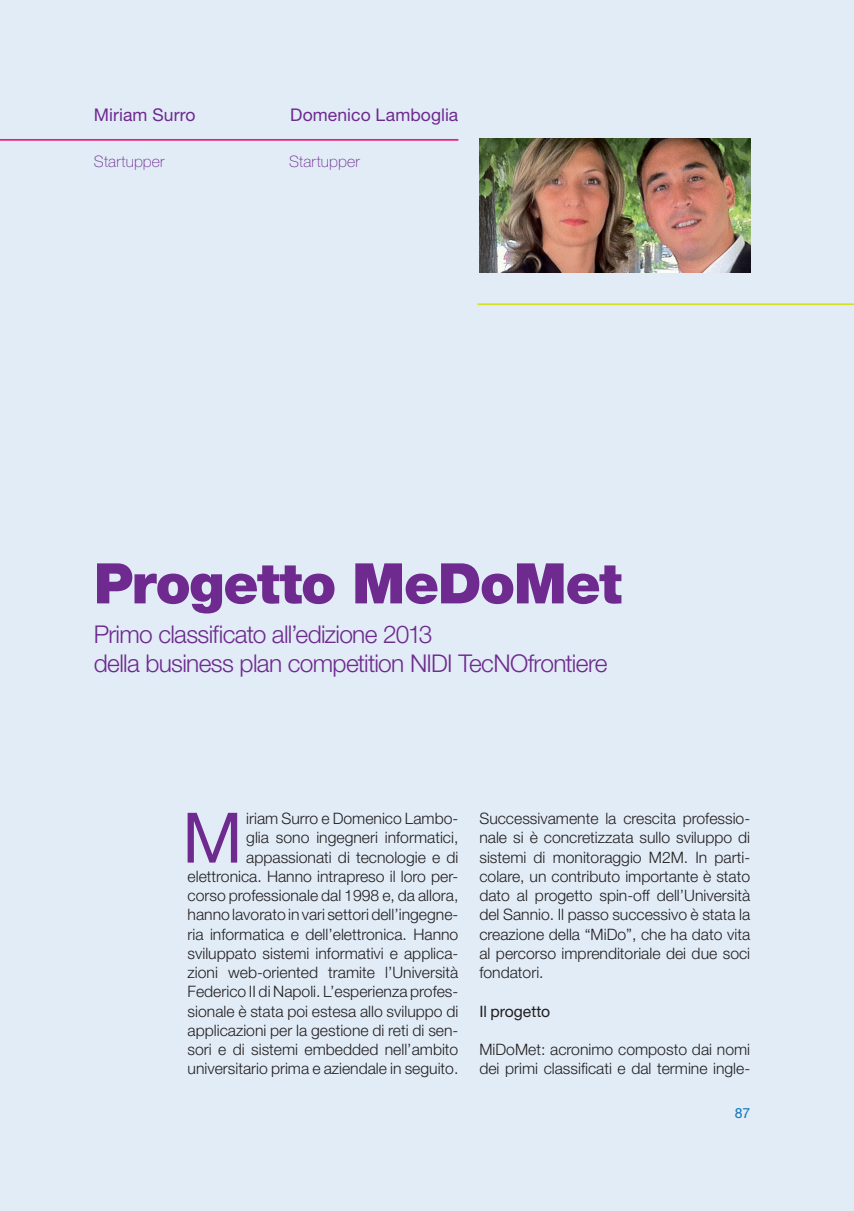
<style>
.page{position:relative;width:854px;height:1211px;background:#fff}
.page>*{position:absolute;margin:0;border:0;box-sizing:border-box;transform-origin:0 0}
.t1{font:69.65px "Helvetica Neue LT Std";color:#6e2a8e}
.t2{font:900 56px "Helvetica Neue LT Std";letter-spacing:-.025em;color:#6e2a8e}
.t3{font:300 24.5px/29.4px "Helvetica Neue LT Std";letter-spacing:-.025em;color:#6e2a8e}
.t4{font:17.5px "Helvetica Neue LT Std";letter-spacing:.005em;color:#6e2a8e}
.t5{font:300 15.75px/19.2px "Helvetica Neue LT Std";color:#231f20;text-align:right}
.t6{font:100 15.75px "Helvetica Neue LT Std";letter-spacing:.01em;color:#6e2a8e}
.t7{font:15.75px "Helvetica Neue LT Std";color:#231f20}
.t8{font:14px "Helvetica Neue LT Std";color:#1074bc}
</style>
<div class="page">
<div style="left:0;top:0;width:853px;height:1210px;background:#e1ecf7"></div>
<hr style="left:477px;top:303px;width:376px;height:2px;background:#d6df21">
<img style="left:479px;top:139px;width:271px;height:133px">
<hr style="left:0;top:139px;width:458px;height:2px;background:#ee1e7b">
<p class="t4" style="left:94px;top:104px;width:103px">Miriam Surro</p>
<p class="t4" style="left:290px;top:104px;width:170px">Domenico Lamboglia</p>
<p class="t6" style="left:94px;top:152px;width:72px">Startupper</p>
<p class="t6" style="left:289px;top:152px;width:72px">Startupper</p>
<h2 class="t2" style="left:94px;top:550px;width:529px">Progetto MeDoMet</h2>
<h3 class="t3" style="left:94px;top:618px;width:515px">Primo classificato all’edizione 2013<br>della business plan competition NIDI TecNOfrontiere</h3>
<p class="t5" style="left:187px;top:808px;width:272px">iriam Surro e Domenico Lambo-<br>glia sono ingegneri informatici, appassionati di tecnologie e di elettronica. Hanno intrapreso il loro per&shy;corso professionale dal 1998 e, da allora, hanno lavorato in vari settori dell’ingegne&shy;ria informatica e dell’elettronica. Hanno sviluppato sistemi informativi e applica&shy;zioni web-oriented tramite l’Università Federico II di Napoli. L’esperienza profes&shy;sionale è stata poi estesa allo sviluppo di applicazioni per la gestione di reti di sen&shy;sori e di sistemi embedded nell’ambito universitario prima e aziendale in seguito.</p>
<p class="t5" style="left:479px;top:808px;width:272px;text-align:justify">Successivamente la crescita professio&shy;nale si è concretizzata sullo sviluppo di sistemi di monitoraggio M2M. In parti&shy;colare, un contributo importante è stato dato al progetto spin-off dell’Università del Sannio. Il passo successivo è stata la creazione della “MiDo”, che ha dato vita al percorso imprenditoriale dei due soci fondatori.</p>
<h1 class="t1" style="left:182px;top:796px;width:62px">M</h1>
<p class="t7" style="left:479px;top:1001px;width:72px">Il progetto</p>
<p class="t5" style="left:479px;top:1039px;width:272px;text-align:left">MiDoMet: acronimo composto dai nomi dei primi classificati e dal termine ingle-</p>
<p class="t8" style="left:734px;top:1104px;width:17px">87</p>
</div>
